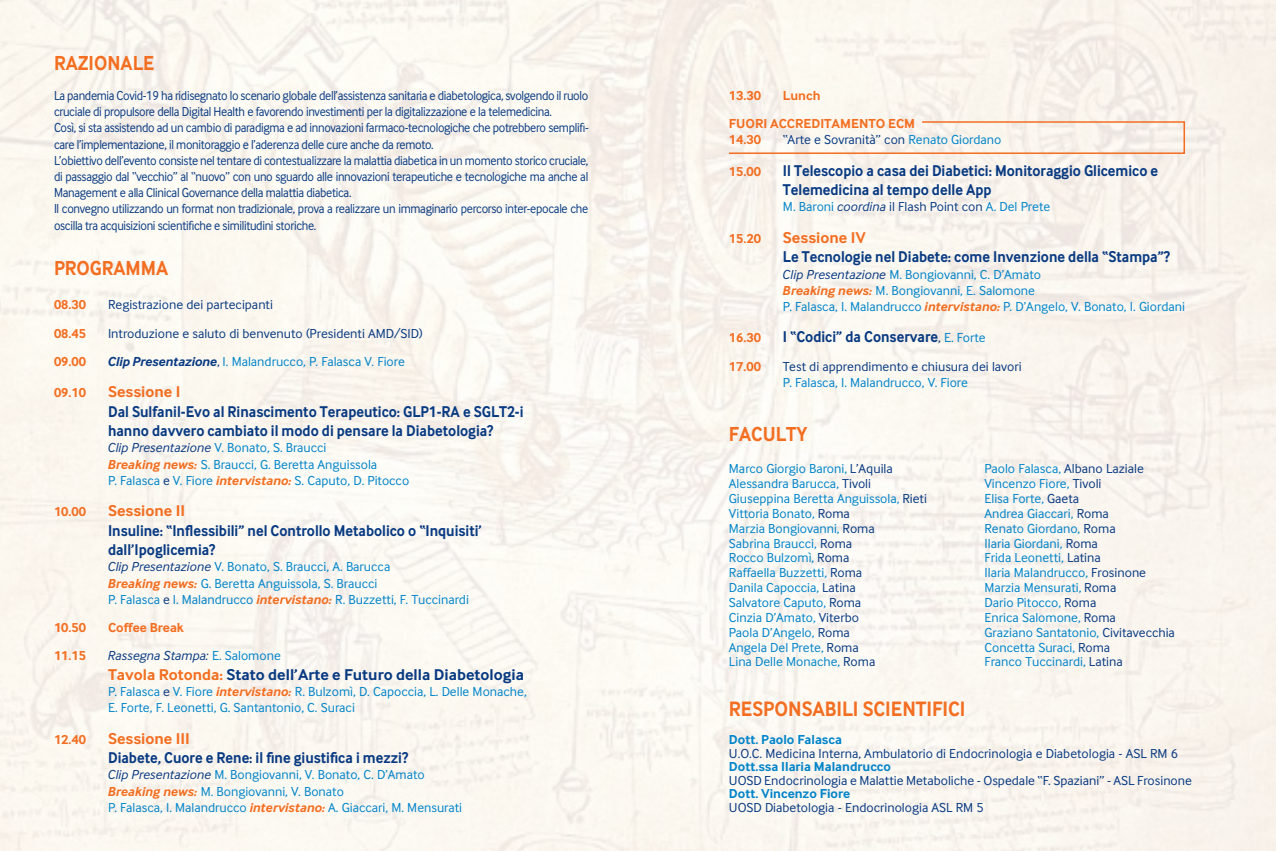
<style>
.page{position:relative;width:1276px;height:851px;background:#fff}
.page>*{position:absolute;margin:0;border:0;box-sizing:border-box;transform-origin:0 0}
.t1{font:700 21.6px "Inter Face";color:#f36e21;scale:.9 1}
.t2{font:700 21px "Inter Face";color:#f36e21;scale:.9 1}
.t3{font:700 16.2px "Inter Face";color:#083a82;scale:.9 1}
.t4{font:700 16.2px "Inter Face";color:#083a82}
.t5{font:700 16.2px "Inter Face";color:#f36e21}
.t6{font:13.5px "Inter Face";color:#0084ca}
.t7{font:13.5px/16.2px "Inter Face";letter-spacing:-.025em;color:#083a82;scale:.9 1}
.t8{font:13.5px "Inter Face";color:#083a82}
.t9{font:700 13.5px "Inter Face";color:#f36e21}
.t10{font:700 13.5px "Inter Face";color:#0084ca}
.t11{font:italic 13.5px "Inter Face";color:#083a82}
.s1{font-weight:700;font-style:italic;color:#083a82}
.s2{color:#083a82}
.s3{font-style:italic;color:#083a82}
.s4{font-weight:700;font-style:italic;color:#f36e21}
.s5{font-style:normal;color:#0084ca}
.s6{color:#f36e21}
.s7{color:#0084ca}
.s8{font-weight:400;font-size:13.5px}
.s9{font-weight:400;font-size:13.5px;color:#0084ca}
</style>
<div class="page">
<svg style="left:727px;top:120px;width:458px;height:35px"></svg>
<p class="t2" style="left:54px;top:52px;width:113px">RAZIONALE</p>
<p class="t7" style="left:54px;top:87px;width:595px">La pandemia Covid-19 ha ridisegnato lo scenario globale dell’assistenza sanitaria e diabetologica, svolgendo il ruolo cruciale di propulsore della Digital Health e favorendo investimenti per la digitalizzazione e la telemedicina.</p>
<p class="t7" style="left:54px;top:120px;width:596px">Così, si sta assistendo ad un cambio di paradigma e ad innovazioni farmaco-tecnologiche che potrebbero semplifi&shy;care l’implementazione, il monitoraggio e l’aderenza delle cure anche da remoto.</p>
<p class="t7" style="left:54px;top:152px;width:595px;text-align:justify">L’obiettivo dell’evento consiste nel tentare di contestualizzare la malattia diabetica in un momento storico cruciale, di passaggio dal “vecchio” al “nuovo” con uno sguardo alle innovazioni terapeutiche e tecnologiche ma anche al Management e alla Clinical Governance della malattia diabetica.</p>
<p class="t7" style="left:54px;top:201px;width:595px">Il convegno utilizzando un format non tradizionale, prova a realizzare un immaginario percorso inter-epocale che oscilla tra acquisizioni scientifiche e similitudini storiche.</p>
<p class="t2" style="left:54px;top:256px;width:128px">PROGRAMMA</p>
<p class="t9" style="left:54px;top:297px;width:34px">08.30</p>
<p class="t8" style="left:108px;top:297px;width:166px">Registrazione dei partecipanti</p>
<p class="t9" style="left:54px;top:325px;width:34px">08.45</p>
<p class="t8" style="left:108px;top:325px;width:316px">Introduzione e saluto di benvenuto (Presidenti AMD/SID)</p>
<p class="t9" style="left:54px;top:353px;width:34px">09.00</p>
<p class="t6" style="left:108px;top:353px;width:298px"><span class="s1">Clip Presentazione</span><span class="s2">,</span> I. Malandrucco, P. Falasca V. Fiore</p>
<p class="t9" style="left:54px;top:385px;width:34px">09.10</p>
<p class="t5" style="left:108px;top:382px;width:74px">Sessione I</p>
<p class="t3" style="left:108px;top:402px;width:463px">Dal Sulfanil-Evo al Rinascimento Terapeutico: GLP1-RA e SGLT2-i</p>
<p class="t3" style="left:108px;top:421px;width:430px">hanno davvero cambiato il modo di pensare la Diabetologia?</p>
<p class="t6" style="left:108px;top:440px;width:220px"><span class="s3">Clip Presentazione</span> V. Bonato, S. Braucci</p>
<p class="t6" style="left:108px;top:456px;width:271px"><span class="s4">Breaking news:</span> S. Braucci, G. Beretta Anguissola</p>
<p class="t6" style="left:108px;top:472px;width:303px">P. Falasca <span class="s2">e</span> V. Fiore <span class="s4">intervistano:</span> S. Caputo, D. Pitocco</p>
<p class="t9" style="left:54px;top:504px;width:34px">10.00</p>
<p class="t5" style="left:108px;top:501px;width:79px">Sessione II</p>
<p class="t3" style="left:108px;top:521px;width:417px">Insuline: “Inflessibili” nel Controllo Metabolico o “Inquisiti’</p>
<p class="t3" style="left:108px;top:540px;width:121px">dall’Ipoglicemia?</p>
<p class="t6" style="left:108px;top:559px;width:284px"><span class="s3">Clip Presentazione</span> V. Bonato, S. Braucci, A. Barucca</p>
<p class="t6" style="left:108px;top:575px;width:271px"><span class="s4">Breaking news:</span> G. Beretta Anguissola, S. Braucci</p>
<p class="t6" style="left:108px;top:591px;width:362px">P. Falasca <span class="s2">e</span> I. Malandrucco <span class="s4">intervistano:</span> R. Buzzetti, F. Tuccinardi</p>
<p class="t9" style="left:54px;top:619px;width:34px">10.50</p>
<p class="t9" style="left:108px;top:619px;width:77px">Coffee Break</p>
<p class="t9" style="left:54px;top:648px;width:34px">11.15</p>
<p class="t11" style="left:108px;top:648px;width:174px">Rassegna Stampa: <span class="s5">E. Salomone</span></p>
<p class="t4" style="left:108px;top:665px;width:417px"><span class="s6">Tavola Rotonda:</span> Stato dell’Arte e Futuro della Diabetologia</p>
<p class="t6" style="left:108px;top:683px;width:420px">P. Falasca <span class="s2">e</span> V. Fiore <span class="s4">intervistano:</span> R. Bulzomì, D. Capoccia, L. Delle Monache,</p>
<p class="t6" style="left:108px;top:700px;width:248px">E. Forte, F. Leonetti, G. Santantonio, C. Suraci</p>
<p class="t9" style="left:54px;top:731px;width:34px">12.40</p>
<p class="t5" style="left:108px;top:729px;width:83px">Sessione III</p>
<p class="t3" style="left:108px;top:748px;width:335px">Diabete, Cuore e Rene: il fine giustifica i mezzi?</p>
<p class="t6" style="left:108px;top:767px;width:318px"><span class="s3">Clip Presentazione</span> M. Bongiovanni, V. Bonato, C. D’Amato</p>
<p class="t6" style="left:108px;top:783px;width:237px"><span class="s4">Breaking news:</span> M. Bongiovanni, V. Bonato</p>
<p class="t6" style="left:108px;top:799px;width:356px">P. Falasca, I. Malandrucco <span class="s4">intervistano:</span> A. Giaccari, M. Mensurati</p>
<p class="t9" style="left:729px;top:88px;width:34px">13.30</p>
<p class="t9" style="left:783px;top:88px;width:39px">Lunch</p>
<p class="t9" style="left:729px;top:116px;width:188px">FUORI ACCREDITAMENTO ECM</p>
<p class="t9" style="left:729px;top:132px;width:34px">14.30</p>
<p class="t8" style="left:783px;top:132px;width:220px">“Arte e Sovranità” con <span class="s7">Renato Giordano</span></p>
<p class="t9" style="left:729px;top:164px;width:34px">15.00</p>
<p class="t3" style="left:783px;top:161px;width:418px">Il Telescopio a casa dei Diabetici: Monitoraggio Glicemico e</p>
<p class="t3" style="left:783px;top:181px;width:233px">Telemedicina al tempo delle App</p>
<p class="t6" style="left:783px;top:199px;width:269px">M. Baroni <span class="s3">coordina</span> <span class="s2">il Flash Point con</span> A. Del Prete</p>
<p class="t9" style="left:729px;top:231px;width:34px">15.20</p>
<p class="t5" style="left:783px;top:228px;width:84px">Sessione IV</p>
<p class="t3" style="left:783px;top:248px;width:431px">Le Tecnologie nel Diabete: come Invenzione della “Stampa”?</p>
<p class="t6" style="left:783px;top:266px;width:260px"><span class="s3">Clip Presentazione</span> M. Bongiovanni, C. D’Amato</p>
<p class="t6" style="left:783px;top:282px;width:254px"><span class="s4">Breaking news:</span> M. Bongiovanni, E. Salomone</p>
<p class="t6" style="left:783px;top:299px;width:403px">P. Falasca, I. Malandrucco <span class="s4">intervistano:</span> P. D’Angelo, V. Bonato, I. Giordani</p>
<p class="t9" style="left:729px;top:330px;width:34px">16.30</p>
<p class="t3" style="left:783px;top:328px;width:227px">I “Codici” da Conservare<span class="s8">,</span> <span class="s9">E. Forte</span></p>
<p class="t9" style="left:729px;top:358px;width:34px">17.00</p>
<p class="t8" style="left:783px;top:358px;width:240px">Test di apprendimento e chiusura dei lavori</p>
<p class="t6" style="left:783px;top:374px;width:187px">P. Falasca, I. Malandrucco, V. Fiore</p>
<p class="t2" style="left:729px;top:421px;width:89px">FACULTY</p>
<p class="t6" style="left:729px;top:461px;width:165px">Marco Giorgio Baroni, <span class="s2">L’Aquila</span></p>
<p class="t6" style="left:729px;top:476px;width:144px">Alessandra Barucca, <span class="s2">Tivoli</span></p>
<p class="t6" style="left:729px;top:491px;width:199px">Giuseppina Beretta Anguissola, <span class="s2">Rieti</span></p>
<p class="t6" style="left:729px;top:505px;width:122px">Vittoria Bonato, <span class="s2">Roma</span></p>
<p class="t6" style="left:729px;top:520px;width:147px">Marzia Bongiovanni, <span class="s2">Roma</span></p>
<p class="t6" style="left:729px;top:535px;width:125px">Sabrina Braucci, <span class="s2">Roma</span></p>
<p class="t6" style="left:729px;top:550px;width:122px">Rocco Bulzomì, <span class="s2">Roma</span></p>
<p class="t6" style="left:729px;top:565px;width:135px">Raffaella Buzzetti, <span class="s2">Roma</span></p>
<p class="t6" style="left:729px;top:580px;width:128px">Danila Capoccia, <span class="s2">Latina</span></p>
<p class="t6" style="left:729px;top:594px;width:134px">Salvatore Caputo, <span class="s2">Roma</span></p>
<p class="t6" style="left:729px;top:609px;width:132px">Cinzia D’Amato, <span class="s2">Viterbo</span></p>
<p class="t6" style="left:729px;top:624px;width:122px">Paola D’Angelo, <span class="s2">Roma</span></p>
<p class="t6" style="left:729px;top:639px;width:131px">Angela Del Prete, <span class="s2">Roma</span></p>
<p class="t6" style="left:729px;top:654px;width:148px">Lina Delle Monache, <span class="s2">Roma</span></p>
<p class="t6" style="left:984px;top:461px;width:161px">Paolo Falasca, <span class="s2">Albano Laziale</span></p>
<p class="t6" style="left:984px;top:476px;width:118px">Vincenzo Fiore, <span class="s2">Tivoli</span></p>
<p class="t6" style="left:984px;top:491px;width:96px">Elisa Forte, <span class="s2">Gaeta</span></p>
<p class="t6" style="left:984px;top:505px;width:126px">Andrea Giaccari, <span class="s2">Roma</span></p>
<p class="t6" style="left:984px;top:520px;width:133px">Renato Giordano, <span class="s2">Roma</span></p>
<p class="t6" style="left:984px;top:535px;width:115px">Ilaria Giordani, <span class="s2">Roma</span></p>
<p class="t6" style="left:984px;top:550px;width:118px">Frida Leonetti, <span class="s2">Latina</span></p>
<p class="t6" style="left:984px;top:565px;width:163px">Ilaria Malandrucco, <span class="s2">Frosinone</span></p>
<p class="t6" style="left:984px;top:580px;width:133px">Marzia Mensurati, <span class="s2">Roma</span></p>
<p class="t6" style="left:984px;top:594px;width:113px">Dario Pitocco, <span class="s2">Roma</span></p>
<p class="t6" style="left:984px;top:609px;width:133px">Enrica Salomone, <span class="s2">Roma</span></p>
<p class="t6" style="left:984px;top:624px;width:192px">Graziano Santatonio, <span class="s2">Civitavecchia</span></p>
<p class="t6" style="left:984px;top:639px;width:127px">Concetta Suraci, <span class="s2">Roma</span></p>
<p class="t6" style="left:984px;top:654px;width:140px">Franco Tuccinardi, <span class="s2">Latina</span></p>
<p class="t1" style="left:729px;top:696px;width:264px">RESPONSABILI SCIENTIFICI</p>
<p class="t10" style="left:729px;top:732px;width:115px">Dott. Paolo Falasca</p>
<p class="t8" style="left:729px;top:745px;width:450px">U.O.C. Medicina Interna, Ambulatorio di Endocrinologia e Diabetologia - ASL RM 6</p>
<p class="t10" style="left:729px;top:759px;width:164px">Dott.ssa Ilaria Malandrucco</p>
<p class="t8" style="left:729px;top:772px;width:464px">UOSD Endocrinologia e Malattie Metaboliche - Ospedale “F. Spaziani” - ASL Frosinone</p>
<p class="t10" style="left:729px;top:786px;width:123px">Dott. Vincenzo Fiore</p>
<p class="t8" style="left:729px;top:799px;width:256px">UOSD Diabetologia - Endocrinologia ASL RM 5</p>
</div>
